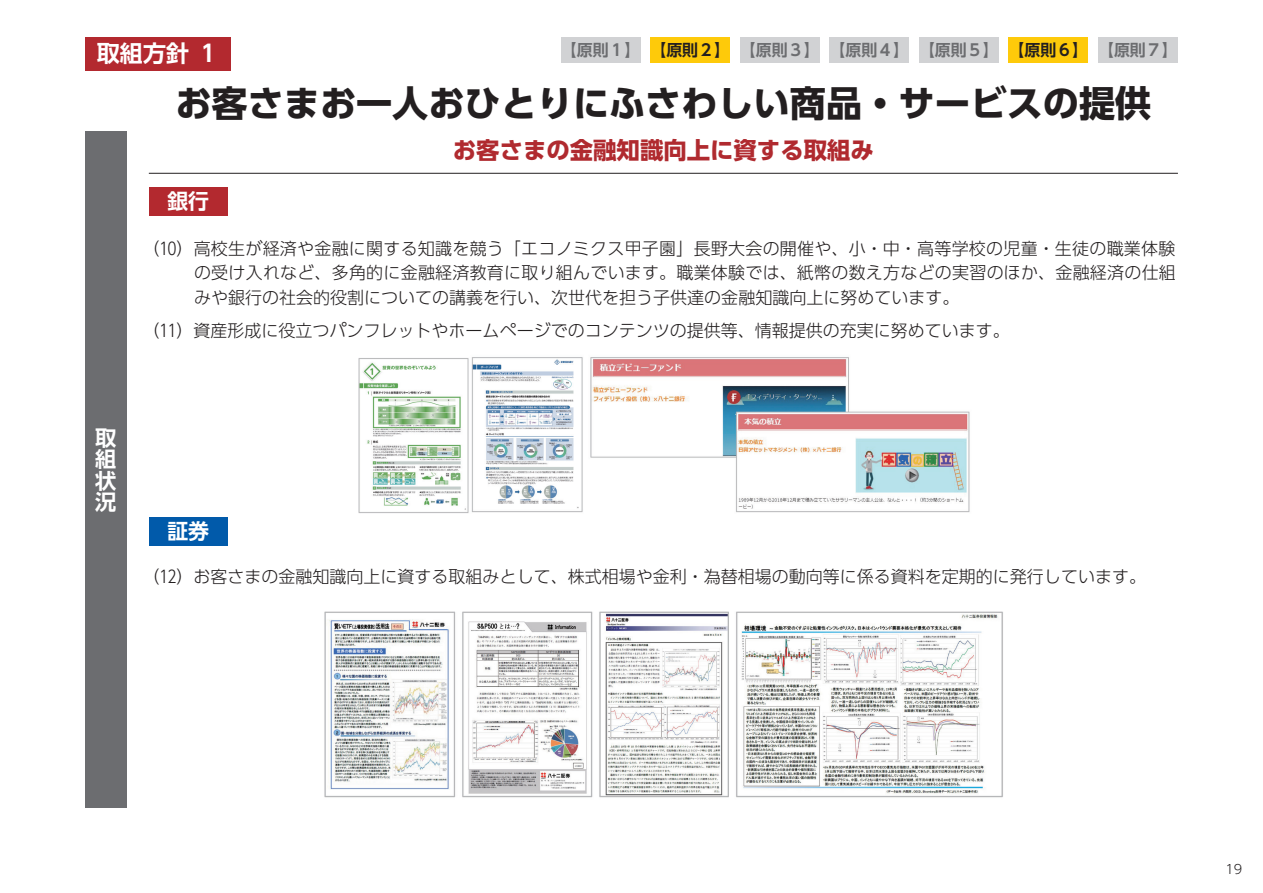
<style>
.page{position:relative;width:1263px;height:893px;background:#fff}
.page>*{position:absolute;margin:0;border:0;box-sizing:border-box;transform-origin:0 0}
.t1{font:700 36.15px "UD Shin Go Pro";color:#231f20}
.t2{font:700 23.4px "UD Shin Go Pro";color:#b02a2f}
.t3{font:23.1px "UD Shin Go Pro De Bold 90 pv RKSJ H";color:#fff}
.t4{font:700 21.3px/21.3px "UD Shin Go Pro De";color:#fff;text-align:justify}
.t5{font:20.85px "UD Shin Go Pro De Bold 90 pv RKSJ H";color:#fff}
.t6{font:300 16.95px/24.5px "UD Shin Go Pro";color:#231f20;text-align:justify}
.t7{font:15.9px "UD Shin Go Pro De Bold 90 pv RKSJ H";color:#6c6d70}
.t8{font:300 12.75px "UD Shin Go Pro";color:#231f20}
.s1{color:#231f20}
</style>
<div class="page">
<div style="left:85px;top:37px;width:145px;height:33px;background:#b3292f"></div>
<div style="left:650px;top:37px;width:80px;height:25px;background:#feca0a"></div>
<div style="left:740px;top:37px;width:80px;height:25px;background:#d1d2d4"></div>
<div style="left:829px;top:37px;width:80px;height:25px;background:#d1d2d4"></div>
<div style="left:919px;top:37px;width:80px;height:25px;background:#d1d2d4"></div>
<div style="left:1008px;top:37px;width:80px;height:25px;background:#feca0a"></div>
<div style="left:1098px;top:37px;width:80px;height:25px;background:#d1d2d4"></div>
<div style="left:561px;top:37px;width:80px;height:25px;background:#d1d2d4"></div>
<hr style="left:149px;top:173px;width:1029px;height:1px;background:#231f20">
<div style="left:149px;top:187px;width:79px;height:29px;background:#b3292f"></div>
<img style="left:324px;top:611px;width:679px;height:187px">
<img style="left:358px;top:357px;width:612px;height:156px">
<div style="left:149px;top:517px;width:79px;height:29px;background:#015aaa"></div>
<div style="left:85px;top:132px;width:42px;height:676px;background:#6c6d70"></div>
<p class="t7" style="left:561px;top:37px;width:618px">【原則１】 <span class="s1">【原則２】</span> 【原則３】 【原則４】 【原則５】 <span class="s1">【原則６】</span> 【原則７】</p>
<h1 class="t1" style="left:175px;top:74px;width:977px">お客さまお一人おひとりにふさわしい商品・サービスの提供</h1>
<h2 class="t2" style="left:453px;top:131px;width:422px">お客さまの金融知識向上に資する取組み</h2>
<h3 class="t3" style="left:97px;top:35px;width:124px">取組方針 １</h3>
<p class="t5" style="left:167px;top:184px;width:43px">銀行</p>
<p class="t4" style="left:95px;top:427px;width:22px">取組状況</p>
<p class="t6" style="left:194px;top:235px;width:983px;text-indent:-52px">（10）高校生が経済や金融に関する知識を競う「エコノミクス甲子園」長野大会の開催や、小・中・高等学校の児童・生徒の職業体験の受け入れなど、多角的に金融経済教育に取り組んでいます。職業体験では、紙幣の数え方などの実習のほか、金融経済の仕組みや銀行の社会的役割についての講義を行い、次世代を担う子供達の金融知識向上に努めています。</p>
<p class="t6" style="left:142px;top:317px;width:869px">（11）資産形成に役立つパンフレットやホームページでのコンテンツの提供等、情報提供の充実に努めています。</p>
<p class="t5" style="left:167px;top:514px;width:43px">証券</p>
<p class="t6" style="left:142px;top:564px;width:1005px">（12）お客さまの金融知識向上に資する取組みとして、株式相場や金利・為替相場の動向等に係る資料を定期的に発行しています。</p>
<p class="t8" style="left:1225px;top:859px;width:18px">19</p>
</div>
